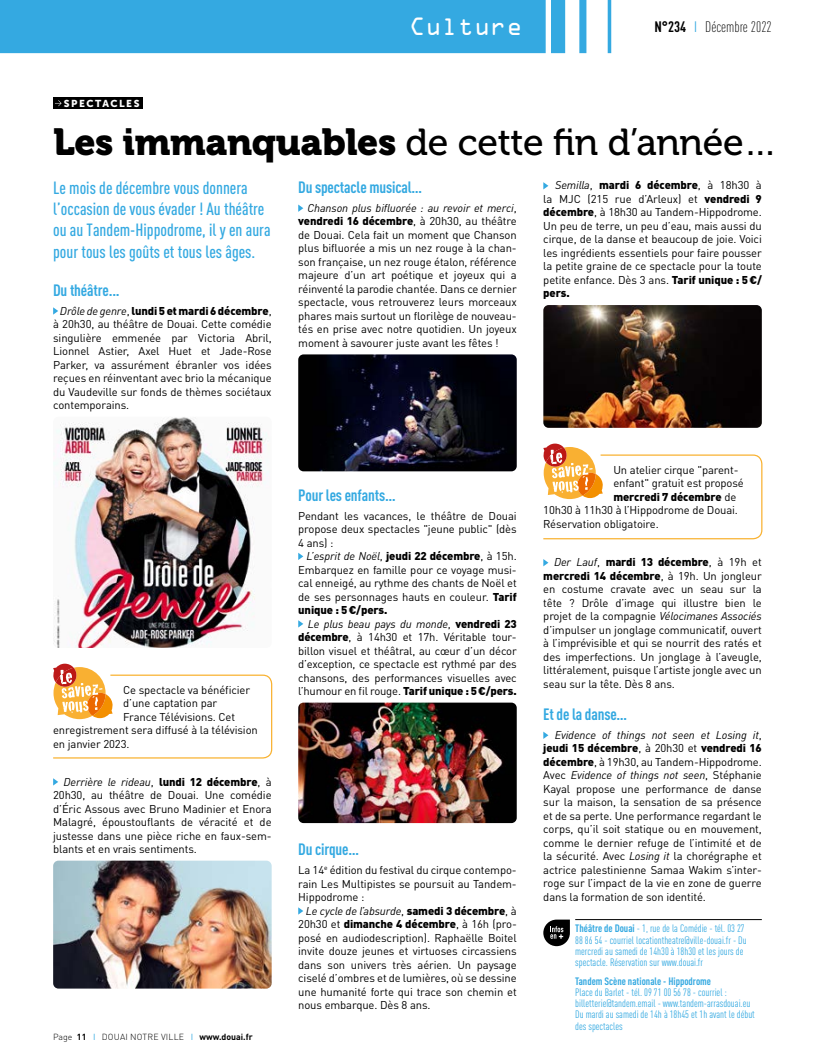
<style>
.page{position:relative;width:815px;height:1063px;background:#fff}
.page>*{position:absolute;margin:0;border:0;box-sizing:border-box;transform-origin:0 0}
.t1{font:37.5px "Museo 500";letter-spacing:-.01em;color:#000}
.t2{font:22.5px "OCRA Alternate";color:#fff}
.t3{font:500 condensed 17.5px/21.2px "DIN Pro";color:#34a9e1}
.t4{font:700 condensed 16.25px "DIN Pro";letter-spacing:-.01em;color:#34a9e1}
.t5{font:300 condensed 15px "DIN Pro";color:#000}
.t6{font:11.25px/13.5px "DIN Pro";letter-spacing:-.01em;color:#000;text-align:justify}
.t7{font:900 11.25px "DIN Pro";letter-spacing:-.01em;color:#000}
.t8{font:condensed 10.62px/11.2px "DIN Pro";color:#34a9e1}
.t9{font:700 condensed 10.62px "DIN Pro";color:#34a9e1}
.t10{font:10px "Museo Sans 900";letter-spacing:.15em;color:#fff}
.t11{font:300 8.75px "DIN Pro";letter-spacing:.02em;color:#000}
.s1{font-weight:700}
.s2{font-weight:400;color:#34a9e1}
.s3{font-family:"Museo 900"}
.s4{font-style:italic}
.s5{font-weight:900}
.s6{font-weight:400}
</style>
<div class="page">
<svg style="left:0;top:0;width:611px;height:53px;background:#41aee2"></svg>
<svg style="left:53px;top:307px;width:5px;height:8px"></svg>
<img style="left:53px;top:417px;width:216px;height:231px">
<svg style="left:53px;top:664px;width:220px;height:95px"></svg>
<svg style="left:53px;top:778px;width:5px;height:8px"></svg>
<img style="left:53px;top:861px;width:219px;height:128px">
<svg style="left:298px;top:205px;width:5px;height:7px"></svg>
<img style="left:298px;top:354px;width:219px;height:117px">
<svg style="left:298px;top:553px;width:5px;height:7px"></svg>
<svg style="left:298px;top:620px;width:5px;height:8px"></svg>
<img style="left:298px;top:703px;width:219px;height:120px">
<svg style="left:298px;top:907px;width:5px;height:8px"></svg>
<svg style="left:543px;top:182px;width:5px;height:7px"></svg>
<img style="left:543px;top:305px;width:219px;height:123px">
<svg style="left:543px;top:444px;width:220px;height:96px"></svg>
<svg style="left:543px;top:559px;width:5px;height:7px"></svg>
<svg style="left:543px;top:732px;width:5px;height:7px"></svg>
<hr style="left:575px;top:919px;width:187px;height:1px;background:#000">
<svg style="left:543px;top:920px;width:27px;height:26px"></svg>
<div style="left:53px;top:97px;width:90px;height:11px;background:#000"></div>
<svg style="left:55px;top:100px;width:7px;height:6px"></svg>
<p class="t10" style="left:64px;top:98px;width:77px">SPECTACLES</p>
<h2 class="t2" style="left:409px;top:17px;width:115px">Culture</h2>
<h3 class="t5" style="left:654px;top:16px;width:119px"><span class="s1">N°234</span> <span class="s2">I</span> Décembre 2022</h3>
<h1 class="t1" style="left:53px;top:121px;width:726px"><span class="s3">Les immanquables</span> de cette fin d’année…</h1>
<h3 class="t3" style="left:53px;top:176px;width:219px">Le mois de décembre vous donnera l’occasion de vous évader ! Au théâtre ou au Tandem-Hippodrome, il y en aura pour tous les goûts et tous les âges.</h3>
<p class="t6" style="left:543px;top:178px;width:220px;text-indent:12px"><span class="s4">Semilla</span>, <span class="s5">mardi 6 décembre</span>, à 18h30 à la MJC (215 rue d’Arleux) et <span class="s5">vendredi 9 décembre</span>, à 18h30 au Tandem-Hippodrome.<br>Un peu de terre, un peu d’eau, mais aussi du cirque, de la danse et beaucoup de joie. Voici les ingrédients essentiels pour faire pousser la petite graine de ce spectacle pour la toute petite enfance. Dès 3 ans. <span class="s5">Tarif unique : 5€/ pers.</span></p>
<h3 class="t4" style="left:298px;top:175px;width:125px">Du spectacle musical…</h3>
<p class="t6" style="left:298px;top:200px;width:220px;text-indent:9px"><span class="s4">Chanson plus bifluorée : au revoir et merci</span>, <span class="s5">vendredi 16 décembre</span>, à 20h30, au théâtre de Douai. Cela fait un moment que Chanson plus bifluorée a mis un nez rouge à la chan&shy;son française, un nez rouge étalon, référence majeure d’un art poétique et joyeux qui a réinventé la parodie chantée. Dans ce dernier spectacle, vous retrouverez leurs morceaux phares mais surtout un florilège de nouveau&shy;tés en prise avec notre quotidien. Un joyeux moment à savourer juste avant les fêtes !</p>
<h3 class="t4" style="left:53px;top:278px;width:68px">Du théâtre...</h3>
<p class="t6" style="left:53px;top:303px;width:220px;text-indent:7px"><span class="s4">Drôle de genre</span>, <span class="s5">lundi 5 et mardi 6 décembre</span>, à 20h30, au théâtre de Douai. Cette comédie singulière emmenée par Victoria Abril, Lionnel Astier, Axel Huet et Jade-Rose Parker, va assurément ébranler vos idées reçues en réinventant avec brio la mécanique du Vaudeville sur fonds de thèmes sociétaux contemporains.</p>
<p class="t6" style="left:123px;top:682px;width:128px">Ce spectacle va bénéficier</p>
<p class="t6" style="left:123px;top:695px;width:96px">d’une captation par</p>
<p class="t6" style="left:123px;top:709px;width:113px">France Télévisions. Cet</p>
<p class="t6" style="left:53px;top:722px;width:206px">enregistrement sera diffusé à la télévision</p>
<p class="t6" style="left:53px;top:736px;width:78px">en janvier 2023.</p>
<p class="t6" style="left:53px;top:774px;width:220px;text-indent:10px"><span class="s4">Derrière le rideau</span>, <span class="s5">lundi 12 décembre</span>, à 20h30, au théâtre de Douai. Une comédie d’Éric Assous avec Bruno Madinier et Enora Malagré, époustouflants de véracité et de justesse dans une pièce riche en faux-sem&shy;blants et en vrais sentiments.</p>
<p class="t11" style="left:53px;top:1030px;width:201px">Page <span class="s1">11</span> <span class="s2">I</span> DOUAI NOTRE VILLE <span class="s2">I</span> <span class="s1">www.douai.fr</span></p>
<h3 class="t4" style="left:298px;top:483px;width:99px">Pour les enfants…</h3>
<p class="t6" style="left:298px;top:508px;width:220px">Pendant les vacances, le théâtre de Douai propose deux spectacles "jeune public" (dès 4 ans) :</p>
<p class="t6" style="left:298px;top:548px;width:220px;text-indent:8px"><span class="s4">L’esprit de Noël</span>, <span class="s5">jeudi 22 décembre</span>, à 15h.<br>Embarquez en famille pour ce voyage musi&shy;cal enneigé, au rythme des chants de Noël et de ses personnages hauts en couleur. <span class="s5">Tarif unique : 5€/pers.</span></p>
<p class="t6" style="left:298px;top:616px;width:220px;text-indent:10px"><span class="s4">Le plus beau pays du monde</span>, <span class="s5">vendredi 23 décembre</span>, à 14h30 et 17h. Véritable tour&shy;billon visuel et théâtral, au cœur d’un décor d’exception, ce spectacle est rythmé par des chansons, des performances visuelles avec l’humour en fil rouge. <span class="s5">Tarif unique : 5€/pers.</span></p>
<h3 class="t4" style="left:298px;top:837px;width:62px">Du cirque…</h3>
<p class="t6" style="left:298px;top:862px;width:220px">La 14<sup>e</sup> édition du festival du cirque contempo&shy;rain Les Multipistes se poursuit au Tandem-Hippodrome :</p>
<p class="t6" style="left:298px;top:903px;width:220px;text-indent:8px"><span class="s4">Le cycle de l’absurde</span>, <span class="s5">samedi 3 décembre</span>, à 20h30 et <span class="s5">dimanche 4 décembre</span>, à 16h (pro&shy;posé en audiodescription). Raphaëlle Boitel invite douze jeunes et virtuoses circassiens dans son univers très aérien. Un paysage ciselé d’ombres et de lumières, où se dessine une humanité forte qui trace son chemin et nous embarque. Dès 8 ans.</p>
<p class="t6" style="left:613px;top:462px;width:127px">Un atelier cirque "parent-</p>
<p class="t6" style="left:613px;top:475px;width:132px">enfant" gratuit est proposé</p>
<p class="t7" style="left:613px;top:487px;width:124px">mercredi 7 décembre <span class="s6">de</span></p>
<p class="t6" style="left:543px;top:502px;width:196px">10h30 à 11h30 à l’Hippodrome de Douai.</p>
<p class="t6" style="left:543px;top:516px;width:117px">Réservation obligatoire.</p>
<p class="t6" style="left:543px;top:554px;width:220px;text-indent:11px"><span class="s4">Der Lauf</span>, <span class="s5">mardi 13 décembre</span>, à 19h et <span class="s5">mercredi 14 décembre</span>, à 19h. Un jongleur en costume cravate avec un seau sur la tête ? Drôle d’image qui illustre bien le projet de la compagnie <span class="s4">Vélocimanes Associés </span>d’impulser un jonglage communicatif, ouvert à l’imprévisible et qui se nourrit des ratés et des imperfections. Un jonglage à l’aveugle, littéralement, puisque l’artiste jongle avec un seau sur la tête. Dès 8 ans.</p>
<h3 class="t4" style="left:543px;top:702px;width:85px">Et de la danse…</h3>
<p class="t6" style="left:543px;top:727px;width:220px;text-indent:11px"><span class="s4">Evidence of things not seen et Losing it</span>, <span class="s5">jeudi 15 décembre</span>, à 20h30 et <span class="s5">vendredi 16 décembre</span>, à 19h30, au Tandem-Hippodrome.<br>Avec <span class="s4">Evidence of things not seen</span>, Stéphanie Kayal propose une performance de danse sur la maison, la sensation de sa présence et de sa perte. Une performance regardant le corps, qu’il soit statique ou en mouvement, comme le dernier refuge de l’intimité et de la sécurité. Avec <span class="s4">Losing it</span> la chorégraphe et actrice palestinienne Samaa Wakim s’inter&shy;roge sur l’impact de la vie en zone de guerre dans la formation de son identité.</p>
<p class="t8" style="left:575px;top:922px;width:173px"><span class="s1">Théâtre de Douai</span> - 1, rue de la Comédie - tél. 03 27<br>88 86 54 - courriel locationtheatre@ville-douai.fr - Du mercredi au samedi de 14h30 à 18h30 et les jours de spectacle. Réservation sur www.douai.fr</p>
<p class="t9" style="left:575px;top:973px;width:137px">Tandem Scène nationale - Hippodrome</p>
<p class="t8" style="left:575px;top:986px;width:181px">Place du Barlet - tél. 09 71 00 56 78 - courriel : billetterie@tandem.email - www.tandem-arrasdouai.eu Du mardi au samedi de 14h à 18h45 et 1h avant le début des spectacles</p>
</div>
